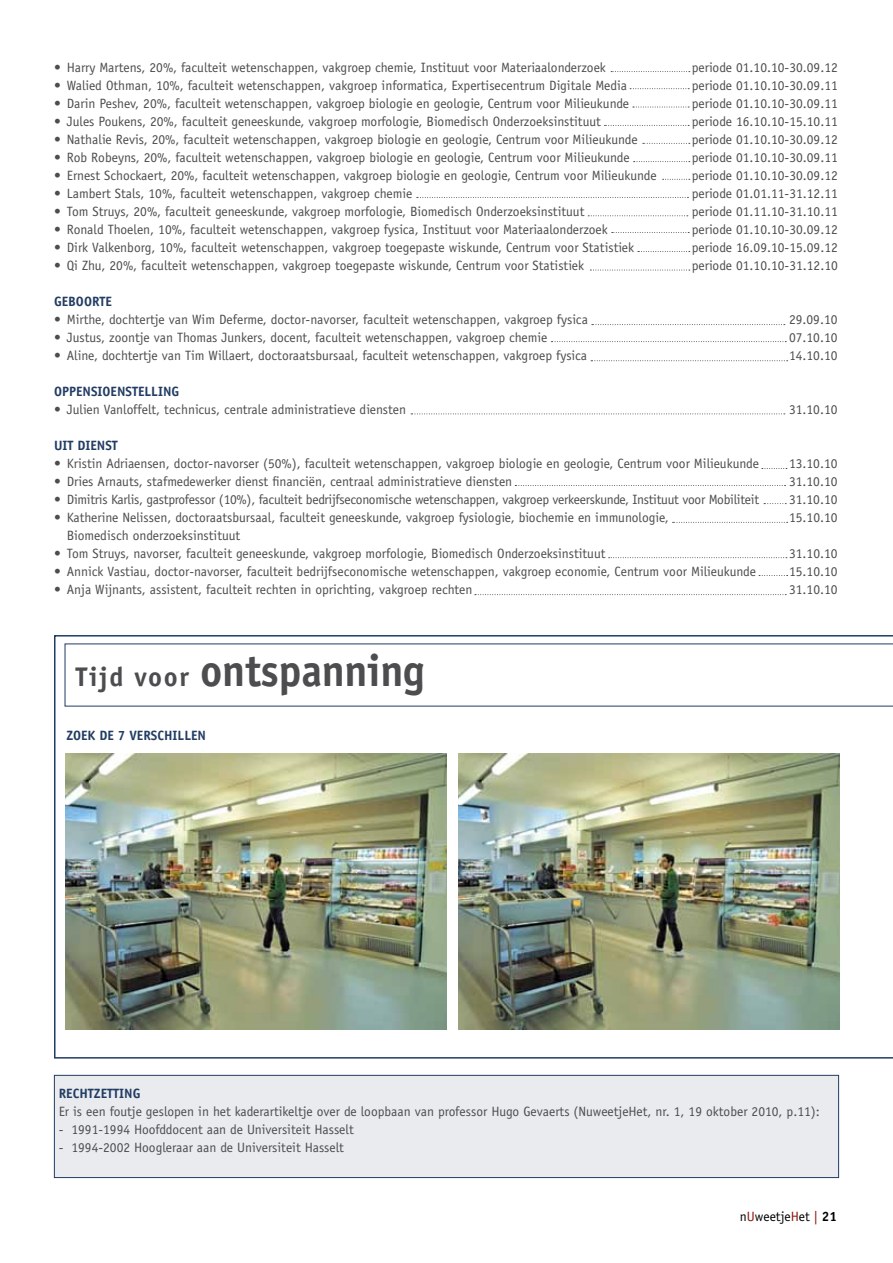
<style>
.page{position:relative;width:893px;height:1263px;background:#fff}
.page>*{position:absolute;margin:0;border:0;box-sizing:border-box;transform-origin:0 0}
.t1{font:700 45px "Officina Sans";letter-spacing:-.01em;color:#4d4d4f;scale:.96 1}
.t2{font:13.5px "Officina Sans";color:#4d4d4f}
.t3{font:13.5px "Officina Sans";letter-spacing:-.02em;color:#4d4d4f}
.t4{font:700 13.5px "Officina Sans";color:#223c63}
.t5{font:13.5px "Officina Sans";color:#000}
.s1{font-weight:700}
.s2{font-size:27px}
.s3{color:#8b0f04}
</style>
<div class="page">
<div style="left:54px;top:1075px;width:785px;height:102px;background:#e9ebef"></div>
<div style="left:54px;top:1075px;width:785px;height:103px;border:1px solid #223c63"></div>
<svg style="left:54px;top:635px;width:839px;height:423px"></svg>
<svg style="left:65px;top:643px;width:828px;height:63px"></svg>
<img style="left:65px;top:753px;width:381px;height:277px">
<img style="left:458px;top:753px;width:381px;height:277px">
<svg style="left:611px;top:71px;width:79px;height:1px"></svg>
<svg style="left:630px;top:88px;width:59px;height:1px"></svg>
<svg style="left:633px;top:107px;width:56px;height:1px"></svg>
<svg style="left:604px;top:125px;width:85px;height:1px"></svg>
<svg style="left:643px;top:143px;width:47px;height:1px"></svg>
<svg style="left:634px;top:161px;width:56px;height:1px"></svg>
<svg style="left:663px;top:179px;width:27px;height:1px"></svg>
<svg style="left:417px;top:197px;width:271px;height:1px"></svg>
<svg style="left:588px;top:215px;width:100px;height:1px"></svg>
<svg style="left:612px;top:232px;width:77px;height:1px"></svg>
<svg style="left:638px;top:251px;width:52px;height:1px"></svg>
<svg style="left:590px;top:270px;width:100px;height:1px"></svg>
<svg style="left:592px;top:324px;width:193px;height:1px"></svg>
<svg style="left:551px;top:341px;width:235px;height:1px"></svg>
<svg style="left:591px;top:360px;width:197px;height:1px"></svg>
<svg style="left:411px;top:413px;width:374px;height:1px"></svg>
<svg style="left:762px;top:468px;width:25px;height:1px"></svg>
<svg style="left:515px;top:485px;width:270px;height:1px"></svg>
<svg style="left:673px;top:522px;width:115px;height:1px"></svg>
<svg style="left:764px;top:503px;width:22px;height:1px"></svg>
<svg style="left:609px;top:557px;width:178px;height:1px"></svg>
<svg style="left:759px;top:575px;width:29px;height:1px"></svg>
<svg style="left:475px;top:594px;width:311px;height:1px"></svg>
<p class="t2" style="left:54px;top:60px;width:553px"><span class="s1">•</span> Harry Martens, 20%, faculteit wetenschappen, vakgroep chemie, Instituut voor Materiaalonderzoek</p>
<p class="t2" style="left:692px;top:60px;width:148px">periode 01.10.10-30.09.12</p>
<p class="t2" style="left:54px;top:78px;width:574px"><span class="s1">•</span> Walied Othman, 10%, faculteit wetenschappen, vakgroep informatica, Expertisecentrum Digitale Media</p>
<p class="t2" style="left:692px;top:78px;width:148px">periode 01.10.10-30.09.11</p>
<p class="t2" style="left:54px;top:96px;width:577px"><span class="s1">•</span> Darin Peshev, 20%, faculteit wetenschappen, vakgroep biologie en geologie, Centrum voor Milieukunde</p>
<p class="t2" style="left:692px;top:96px;width:148px">periode 01.10.10-30.09.11</p>
<p class="t2" style="left:54px;top:114px;width:548px"><span class="s1">•</span> Jules Poukens, 20%, faculteit geneeskunde, vakgroep morfologie, Biomedisch Onderzoeksinstituut</p>
<p class="t2" style="left:692px;top:114px;width:148px">periode 16.10.10-15.10.11</p>
<p class="t2" style="left:54px;top:132px;width:585px"><span class="s1">•</span> Nathalie Revis, 20%, faculteit wetenschappen, vakgroep biologie en geologie, Centrum voor Milieukunde</p>
<p class="t2" style="left:692px;top:132px;width:148px">periode 01.10.10-30.09.12</p>
<p class="t2" style="left:54px;top:150px;width:577px"><span class="s1">•</span> Rob Robeyns, 20%, faculteit wetenschappen, vakgroep biologie en geologie, Centrum voor Milieukunde</p>
<p class="t2" style="left:692px;top:150px;width:148px">periode 01.10.10-30.09.11</p>
<p class="t2" style="left:54px;top:168px;width:604px"><span class="s1">•</span> Ernest Schockaert, 20%, faculteit wetenschappen, vakgroep biologie en geologie, Centrum voor Milieukunde</p>
<p class="t2" style="left:692px;top:168px;width:148px">periode 01.10.10-30.09.12</p>
<p class="t2" style="left:54px;top:186px;width:360px"><span class="s1">•</span> Lambert Stals, 10%, faculteit wetenschappen, vakgroep chemie</p>
<p class="t2" style="left:692px;top:186px;width:148px">periode 01.01.11-31.12.11</p>
<p class="t2" style="left:54px;top:204px;width:532px"><span class="s1">•</span> Tom Struys, 20%, faculteit geneeskunde, vakgroep morfologie, Biomedisch Onderzoeksinstituut</p>
<p class="t2" style="left:692px;top:204px;width:148px">periode 01.11.10-31.10.11</p>
<p class="t2" style="left:54px;top:221px;width:555px"><span class="s1">•</span> Ronald Thoelen, 10%, faculteit wetenschappen, vakgroep fysica, Instituut voor Materiaalonderzoek</p>
<p class="t2" style="left:692px;top:221px;width:148px">periode 01.10.10-30.09.12</p>
<p class="t2" style="left:54px;top:239px;width:582px"><span class="s1">•</span> Dirk Valkenborg, 10%, faculteit wetenschappen, vakgroep toegepaste wiskunde, Centrum voor Statistiek</p>
<p class="t2" style="left:692px;top:239px;width:148px">periode 16.09.10-15.09.12</p>
<p class="t2" style="left:54px;top:257px;width:532px"><span class="s1">•</span> Qi Zhu, 20%, faculteit wetenschappen, vakgroep toegepaste wiskunde, Centrum voor Statistiek</p>
<p class="t2" style="left:692px;top:257px;width:148px">periode 01.10.10-31.12.10</p>
<p class="t4" style="left:54px;top:293px;width:9px">GEBOO</p>
<p class="t4" style="left:92px;top:293px;width:20px">RTE</p>
<p class="t2" style="left:54px;top:311px;width:535px"><span class="s1">•</span> Mirthe, dochtertje van Wim Deferme, doctor-navorser, faculteit wetenschappen, vakgroep fysica</p>
<p class="t2" style="left:789px;top:311px;width:50px">29.09.10</p>
<p class="t2" style="left:54px;top:329px;width:495px"><span class="s1">•</span> Justus, zoontje van Thomas Junkers, docent, faculteit wetenschappen, vakgroep chemie</p>
<p class="t2" style="left:789px;top:329px;width:50px">07.10.10</p>
<p class="t2" style="left:54px;top:347px;width:535px"><span class="s1">•</span> Aline, dochtertje van Tim Willaert, doctoraatsbursaal, faculteit wetenschappen, vakgroep fysica</p>
<p class="t2" style="left:789px;top:347px;width:50px">14.10.10</p>
<p class="t4" style="left:54px;top:383px;width:16px">OPPENSIOENS</p>
<p class="t4" style="left:132px;top:383px;width:14px">TELLIN</p>
<p class="t4" style="left:171px;top:383px;width:9px">G</p>
<p class="t2" style="left:54px;top:401px;width:354px"><span class="s1">•</span> Julien Vanloffelt, technicus, centrale administratieve diensten</p>
<p class="t2" style="left:789px;top:401px;width:50px">31.10.10</p>
<p class="t4" style="left:54px;top:437px;width:32px">UIT DIENS</p>
<p class="t4" style="left:112px;top:437px;width:7px">T</p>
<p class="t2" style="left:54px;top:455px;width:706px"><span class="s1">•</span> Kristin Adriaensen, doctor-navorser (50%), faculteit wetenschappen, vakgroep biologie en geologie, Centrum voor Milieukunde</p>
<p class="t2" style="left:789px;top:455px;width:50px">13.10.10</p>
<p class="t2" style="left:54px;top:473px;width:460px"><span class="s1">•</span> Dries Arnauts, stafmedewerker dienst financiën, centraal administratieve diensten</p>
<p class="t2" style="left:789px;top:473px;width:50px">31.10.10</p>
<p class="t3" style="left:54px;top:491px;width:707px"><span class="s1">•</span> Dimitris Karlis, gastprofessor (10%), faculteit bedrijfseconomische wetenschappen, vakgroep verkeerskunde, Instituut voor Mobiliteit</p>
<p class="t2" style="left:789px;top:491px;width:50px">31.10.10</p>
<p class="t2" style="left:54px;top:509px;width:616px"><span class="s1">•</span> Katherine Nelissen, doctoraatsbursaal, faculteit geneeskunde, vakgroep fysiologie, biochemie en immunologie,</p>
<p class="t2" style="left:789px;top:509px;width:50px">15.10.10</p>
<p class="t2" style="left:67px;top:527px;width:175px">Biomedisch onderzoeksinstituut</p>
<p class="t2" style="left:54px;top:545px;width:553px"><span class="s1">•</span> Tom Struys, navorser, faculteit geneeskunde, vakgroep morfologie, Biomedisch Onderzoeksinstituut</p>
<p class="t2" style="left:789px;top:545px;width:50px">31.10.10</p>
<p class="t2" style="left:54px;top:563px;width:703px"><span class="s1">•</span> Annick Vastiau, doctor-navorser, faculteit bedrijfseconomische wetenschappen, vakgroep economie, Centrum voor Milieukunde</p>
<p class="t2" style="left:789px;top:563px;width:50px">15.10.10</p>
<p class="t2" style="left:54px;top:581px;width:420px"><span class="s1">•</span> Anja Wijnants, assistent, faculteit rechten in oprichting, vakgroep rechten</p>
<p class="t2" style="left:789px;top:581px;width:50px">31.10.10</p>
<h1 class="t1" style="left:76px;top:642px;width:365px"><span class="s2">TIJD VOOR</span> ONTSPANNING</h1>
<p class="t4" style="left:66px;top:727px;width:15px">ZOEK</p>
<p class="t4" style="left:99px;top:727px;width:60px">DE 7 VE RSCHILLEN</p>
<p class="t4" style="left:59px;top:1085px;width:8px">RECH</p>
<p class="t4" style="left:88px;top:1085px;width:54px">TZETTIN G</p>
<p class="t2" style="left:59px;top:1103px;width:763px">Er is een foutje geslopen in het kaderartikeltje over de loopbaan van professor Hugo Gevaerts (NuweetjeHet, nr. 1, 19 oktober 2010, p.11):</p>
<p class="t2" style="left:59px;top:1121px;width:297px">- 1991-1994 Hoofddocent aan de Universiteit Hasselt</p>
<p class="t2" style="left:59px;top:1139px;width:287px">- 1994-2002 Hoogleraar aan de Universiteit Hasselt</p>
<p class="t5" style="left:740px;top:1209px;width:98px">n<span class="s3">U</span>weetje<span class="s3">H</span>et <span class="s3">|</span> <span class="s1">21</span></p>
</div>
